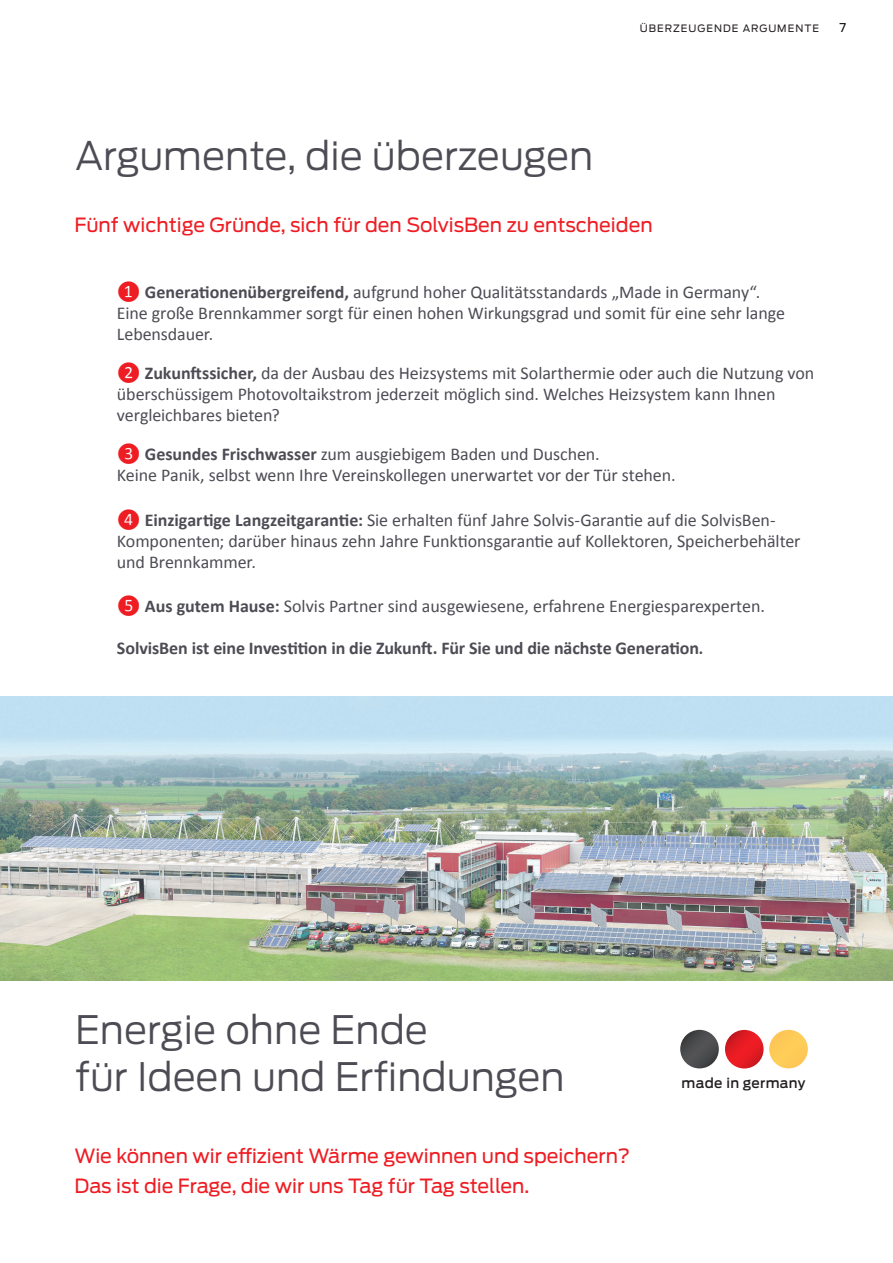
<style>
.page{position:relative;width:893px;height:1263px;background:#fff}
.page>*{position:absolute;margin:0;border:0;box-sizing:border-box;transform-origin:0 0}
.t1{font:300 39px/46.8px "Antenna";color:#4d4c54}
.t2{font:19.5px/30px "Antenna";color:#ee1d23}
.t3{font:18px/21px "Calibri";letter-spacing:-.005em;color:#4d4c54}
.t4{font:700 18px "Calibri";letter-spacing:-.01em;color:#4d4c54}
.t5{font:500 13.8px "Antenna";letter-spacing:.025em;color:#231f20}
.t6{font:12px "Antenna";color:#000}
.t7{font:10.2px "Antenna";letter-spacing:.1em;color:#231f20}
.s1{color:#ee1d23}
.s2{font-weight:700}
.s3{font-size:16.5px}
</style>
<div class="page">
<img style="left:0;top:697px;width:893px;height:283px">
<svg style="left:680px;top:1030px;width:39px;height:38px"></svg>
<svg style="left:725px;top:1030px;width:39px;height:38px"></svg>
<div style="left:769px;top:1030px;width:39px;height:38px;background:#fecb58;border-radius:19px"></div>
<h1 class="t1" style="left:75px;top:133px;width:520px">Argumente, die überzeugen</h1>
<p class="t7" style="left:640px;top:22px;width:181px">ÜBERZEUGENDE ARGUMENTE</p>
<p class="t6" style="left:840px;top:21px;width:8px">7</p>
<p class="t2" style="left:74px;top:210px;width:580px">Fünf wichtige Gründe, sich für den SolvisBen zu entscheiden</p>
<p class="t3" style="left:117px;top:282px;width:669px"><span class="s1">❶</span> <span class="s2">Generationenübergreifend,</span> aufgrund hoher Qualitätsstandards „Made in Germany“.<br>Eine große Brennkammer sorgt für einen hohen Wirkungsgrad und somit für eine sehr lange<br>Lebensdauer.</p>
<p class="t3" style="left:117px;top:363px;width:699px"><span class="s1">❷</span> <span class="s2">Zukunftssicher,</span> da der Ausbau des Heizsystems mit Solarthermie oder auch die Nutzung von überschüssigem Photovoltaikstrom jederzeit möglich sind. Welches Heizsystem kann Ihnen vergleichbares bieten?</p>
<p class="t3" style="left:117px;top:444px;width:560px"><span class="s1">❸</span> <span class="s2">Gesundes Frischwasser</span> zum ausgiebigem Baden und Duschen.<br>Keine Panik, selbst wenn Ihre Vereinskollegen unerwartet vor der Tür stehen.</p>
<p class="t3" style="left:117px;top:509px;width:685px"><span class="s1">❹</span> <span class="s2">Einzigartige Langzeitgarantie:</span> Sie erhalten fünf Jahre Solvis-Garantie auf die SolvisBen-<br>Komponenten; darüber hinaus zehn Jahre Funktionsgarantie auf Kollektoren, Speicherbehälter und Brennkammer.</p>
<p class="t3" style="left:117px;top:596px;width:650px"><span class="s1">❺</span> <span class="s2">Aus gutem Hause:</span> Solvis Partner sind ausgewiesene, erfahrene Energiesparexperten.</p>
<p class="t4" style="left:117px;top:637px;width:588px">SolvisBen ist eine Investition in die Zukunft. Für Sie und die nächste Generation<span class="s3">.</span></p>
<h1 class="t1" style="left:75px;top:1007px;width:491px">Energie ohne Ende<br>für Ideen und Erfindungen</h1>
<p class="t2" style="left:75px;top:1141px;width:557px">Wie können wir effizient Wärme gewinnen und speichern?<br>Das ist die Frage, die wir uns Tag für Tag stellen.</p>
<p class="t5" style="left:681px;top:1075px;width:126px">made in germany</p>
</div>
